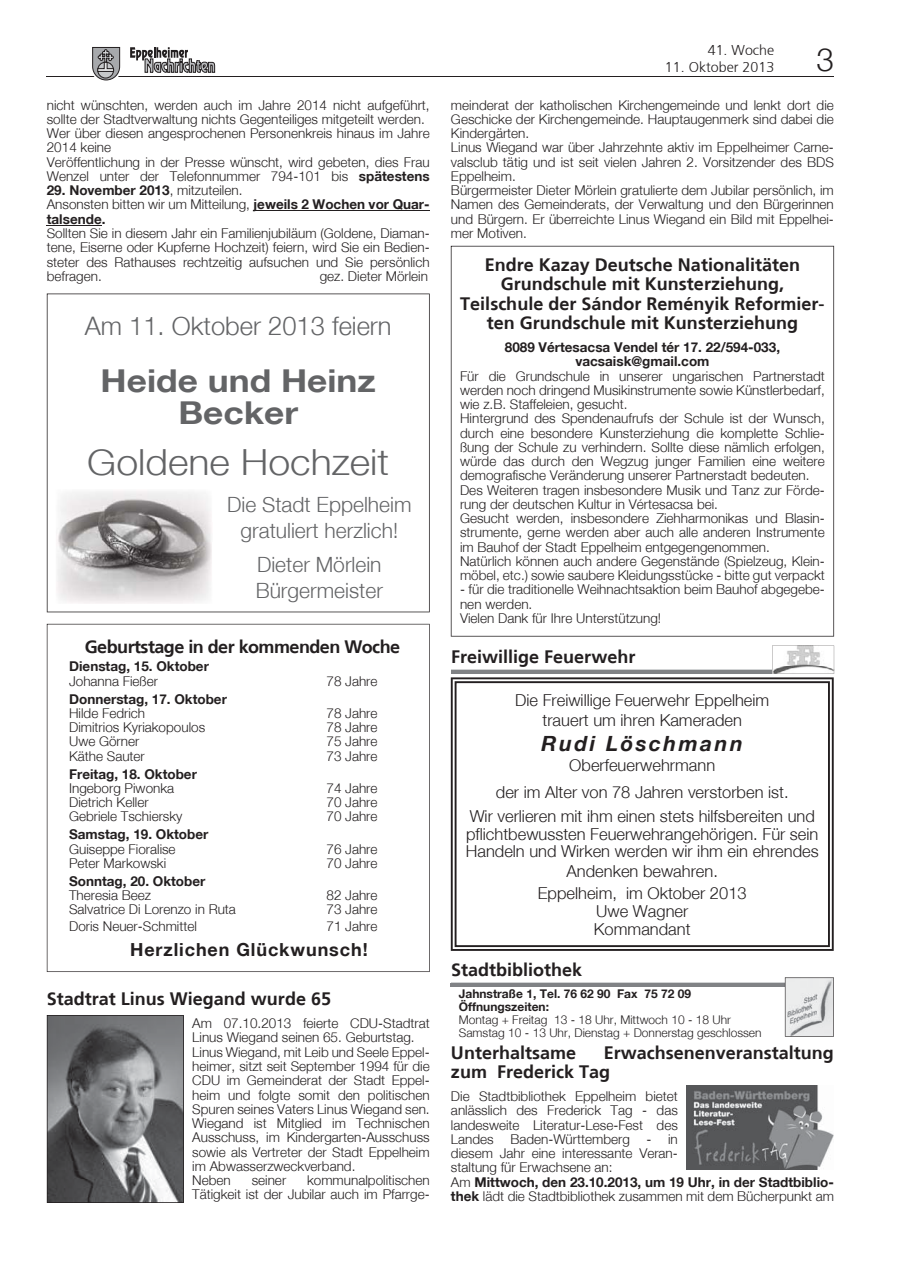
<style>
.page{position:relative;width:902px;height:1280px;background:#fff}
.page>*{position:absolute;margin:0;border:0;box-sizing:border-box;transform-origin:0 0}
.t1{font:300 36px "Helvetica Neue";color:#636466;scale:1.09 1}
.t2{font:700 31.5px/31.5px "Helvetica Neue";color:#636466;text-align:center;scale:1.12 1}
.t3{font:300 31.5px "Helvetica Neue";color:#231f20}
.t4{font:300 25.5px "Helvetica Neue";color:#636466}
.t5{font:300 21px/25.5px "Helvetica Neue";color:#636466;text-align:center}
.t6{font:italic 700 21px "Helvetica Neue";letter-spacing:.12em;color:#231f20}
.t7{font:700 18px/19.5px "Frutiger";color:#231f20;text-align:center}
.t8{font:700 18px "Frutiger";letter-spacing:-.03em;color:#231f20}
.t9{font:700 18px "Helvetica Neue";letter-spacing:.05em;color:#231f20}
.t10{font:300 16.5px/18px "Helvetica Neue";color:#231f20;text-align:center}
.t11{font:300 14.25px "Frutiger";color:#231f20}
.t12{font:300 13.5px/14.2px "Helvetica Neue";color:#231f20}
.t13{font:700 13.5px/14.2px "Helvetica Neue";color:#231f20}
.t14{font:300 12px/12.8px "Helvetica Neue";color:#231f20}
.t15{font:700 12px/12.8px "Helvetica Neue";color:#231f20}
.s1{font-weight:700}
.s2{font-weight:300}
</style>
<div class="page">
<hr style="left:47px;top:77px;width:786px;height:1px;background:#231f20">
<svg style="left:88px;top:47px;width:36px;height:34px"></svg>
<svg style="left:130px;top:47px;width:85px;height:25px"></svg>
<div style="left:193px;top:41px;width:56px;height:19px;background:#fff"></div>
<hr style="left:253px;top:210px;width:176px;height:1px;background:#231f20">
<hr style="left:47px;top:225px;width:55px;height:1px;background:#231f20">
<svg style="left:47px;top:293px;width:382px;height:319px"></svg>
<img style="left:56px;top:489px;width:156px;height:115px">
<img style="left:56px;top:512px;width:108px;height:1px">
<img style="left:56px;top:523px;width:156px;height:19px">
<img style="left:56px;top:572px;width:108px;height:1px">
<img style="left:56px;top:583px;width:156px;height:19px">
<svg style="left:47px;top:624px;width:382px;height:348px"></svg>
<svg style="left:47px;top:1015px;width:137px;height:188px;background:#717274"></svg>
<hr style="left:451px;top:982px;width:333px;height:4px;background:#d1d3d4">
<hr style="left:450px;top:983px;width:383px;height:3px;background:#808285">
<svg style="left:784px;top:977px;width:49px;height:59px;background:#d5d6d7"></svg>
<hr style="left:451px;top:669px;width:321px;height:4px;background:#d1d3d4">
<hr style="left:451px;top:670px;width:382px;height:3px;background:#808285">
<svg style="left:772px;top:645px;width:62px;height:29px"></svg>
<svg style="left:451px;top:246px;width:383px;height:391px"></svg>
<svg style="left:451px;top:677px;width:382px;height:274px"></svg>
<svg style="left:454px;top:681px;width:375px;height:266px"></svg>
<img style="left:686px;top:1085px;width:147px;height:85px">
<p class="t12" style="left:47px;top:98px;width:384px">nicht wünschten, werden auch im Jahre 2014 nicht aufgeführt, sollte der Stadtverwaltung nichts Gegenteiliges mitgeteilt werden.<br>Wer über diesen angesprochenen Personenkreis hinaus im Jahre 2014 keine<br>Veröffentlichung in der Presse wünscht, wird gebeten, dies Frau Wenzel unter der Telefonnummer 794-101 bis <span class="s1">spätestens</span></p>
<p class="t13" style="left:47px;top:184px;width:384px">29. November 2013<span class="s2">, mitzuteilen.<br>Ansonsten bitten wir um Mitteilung,</span> jeweils 2 Wochen vor Quar&shy;talsende.</p>
<p class="t12" style="left:47px;top:226px;width:384px;text-align:justify">Sollten Sie in diesem Jahr ein Familienjubiläum (Goldene, Diaman&shy;tene, Eiserne oder Kupferne Hochzeit) feiern, wird Sie ein Bedien&shy;steter des Rathauses rechtzeitig aufsuchen und Sie persönlich befragen.</p>
<p class="t12" style="left:319px;top:269px;width:110px">gez. Dieter Mörlein</p>
<h3 class="t4" style="left:85px;top:313px;width:308px">Am 11. Oktober 2013 feiern</h3>
<h2 class="t2" style="left:101px;top:366px;width:247px">Heide und Heinz<br>Becker</h2>
<h1 class="t1" style="left:87px;top:443px;width:278px">Goldene Hochzeit</h1>
<h3 class="t5" style="left:227px;top:492px;width:186px">Die Stadt Eppelheim gratuliert herzlich!</h3>
<h3 class="t5" style="left:256px;top:552px;width:129px;text-align:left">Dieter Mörlein<br>Bürgermeister</h3>
<h3 class="t8" style="left:85px;top:638px;width:317px">Geburtstage in der kommenden Woche</h3>
<p class="t13" style="left:69px;top:660px;width:141px">Dienstag, 15. Oktober</p>
<p class="t12" style="left:69px;top:674px;width:91px">Johanna Fießer</p>
<p class="t12" style="left:326px;top:674px;width:53px">78 Jahre</p>
<p class="t13" style="left:69px;top:692px;width:159px">Donnerstag, 17. Oktober</p>
<p class="t12" style="left:69px;top:706px;width:78px">Hilde Fedrich</p>
<p class="t12" style="left:326px;top:706px;width:53px">78 Jahre</p>
<p class="t12" style="left:69px;top:721px;width:137px">Dimitrios Kyriakopoulos</p>
<p class="t12" style="left:326px;top:721px;width:53px">78 Jahre</p>
<p class="t12" style="left:69px;top:735px;width:72px">Uwe Görner</p>
<p class="t12" style="left:326px;top:735px;width:53px">75 Jahre</p>
<p class="t12" style="left:69px;top:749px;width:77px">Käthe Sauter</p>
<p class="t12" style="left:326px;top:749px;width:53px">73 Jahre</p>
<p class="t13" style="left:69px;top:767px;width:129px">Freitag, 18. Oktober</p>
<p class="t12" style="left:69px;top:781px;width:107px">Ingeborg Piwonka</p>
<p class="t12" style="left:326px;top:781px;width:53px">74 Jahre</p>
<p class="t12" style="left:69px;top:796px;width:81px">Dietrich Keller</p>
<p class="t12" style="left:326px;top:796px;width:53px">70 Jahre</p>
<p class="t12" style="left:69px;top:810px;width:115px">Gebriele Tschiersky</p>
<p class="t12" style="left:326px;top:810px;width:53px">70 Jahre</p>
<p class="t13" style="left:69px;top:828px;width:141px">Samstag, 19. Oktober</p>
<p class="t12" style="left:69px;top:842px;width:108px">Guiseppe Fioralise</p>
<p class="t12" style="left:326px;top:842px;width:53px">76 Jahre</p>
<p class="t12" style="left:69px;top:856px;width:99px">Peter Markowski</p>
<p class="t12" style="left:326px;top:856px;width:53px">70 Jahre</p>
<p class="t13" style="left:69px;top:874px;width:138px">Sonntag, 20. Oktober</p>
<p class="t12" style="left:69px;top:889px;width:84px">Theresia Beez</p>
<p class="t12" style="left:326px;top:889px;width:53px">82 Jahre</p>
<p class="t12" style="left:69px;top:903px;width:168px">Salvatrice Di Lorenzo in Ruta</p>
<p class="t12" style="left:326px;top:903px;width:53px">73 Jahre</p>
<p class="t12" style="left:69px;top:919px;width:129px">Doris Neuer-Schmittel</p>
<p class="t12" style="left:326px;top:919px;width:53px">71 Jahre</p>
<h3 class="t9" style="left:130px;top:940px;width:239px">Herzlichen Glückwunsch!</h3>
<h3 class="t7" style="left:47px;top:990px;width:286px">Stadtrat Linus Wiegand wurde 65</h3>
<p class="t12" style="left:192px;top:1016px;width:239px">Am 07.10.2013 feierte CDU-Stadtrat Linus Wiegand seinen 65. Geburtstag.<br>Linus Wiegand, mit Leib und Seele Eppel&shy;heimer, sitzt seit September 1994 für die CDU im Gemeinderat der Stadt Eppel&shy;heim und folgte somit den politischen Spuren seines Vaters Linus Wiegand sen.<br>Wiegand ist Mitglied im Technischen Ausschuss, im Kindergarten-Ausschuss sowie als Vertreter der Stadt Eppelheim im Abwasserzweckverband.<br>Neben</p>
<p class="t12" style="left:192px;top:1173px;width:239px;text-align:right">kommunalpolitischen<br>Tätigkeit ist der Jubilar auch im Pfarrge-</p>
<p class="t12" style="left:252px;top:1173px;width:36px">seiner</p>
<p class="t11" style="left:707px;top:43px;width:68px">41. Woche</p>
<p class="t11" style="left:665px;top:60px;width:111px">11. Oktober 2013</p>
<h2 class="t3" style="left:816px;top:43px;width:19px">3</h2>
<p class="t12" style="left:451px;top:98px;width:384px">meinderat der katholischen Kirchengemeinde und lenkt dort die Geschicke der Kirchengemeinde. Hauptaugenmerk sind dabei die Kindergärten.<br>Linus Wiegand war über Jahrzehnte aktiv im Eppelheimer Carne&shy;valsclub tätig und ist seit vielen Jahren 2. Vorsitzender des BDS Eppelheim.<br>Bürgermeister Dieter Mörlein gratulierte dem Jubilar persönlich, im Namen des Gemeinderats, der Verwaltung und den Bürgerinnen und Bürgern. Er überreichte Linus Wiegand ein Bild mit Eppelhei&shy;mer Motiven.</p>
<h3 class="t7" style="left:460px;top:255px;width:366px">Endre Kazay Deutsche Nationalitäten Grundschule mit Kunsterziehung, Teilschule der Sándor Reményik Reformier&shy;ten Grundschule mit Kunsterziehung</h3>
<p class="t13" style="left:504px;top:340px;width:277px;text-align:center">8089 Vértesacsa Vendel tér 17. 22/594-033, vacsaisk@gmail.com</p>
<p class="t12" style="left:460px;top:369px;width:366px">Für die Grundschule in unserer ungarischen Partnerstadt werden noch dringend Musikinstrumente sowie Künstlerbedarf, wie z.B. Staffeleien, gesucht.<br>Hintergrund des Spendenaufrufs der Schule ist der Wunsch, durch eine besondere Kunsterziehung die komplette Schlie&shy;ßung der Schule zu verhindern. Sollte diese nämlich erfolgen, würde das durch den Wegzug junger Familien eine weitere demografische Veränderung unserer Partnerstadt bedeuten.<br>Des Weiteren tragen insbesondere Musik und Tanz zur Förde&shy;rung der deutschen Kultur in Vértesacsa bei.<br>Gesucht werden, insbesondere Ziehharmonikas und Blasin&shy;strumente, gerne werden aber auch alle anderen Instrumente im Bauhof der Stadt Eppelheim entgegengenommen.<br>Natürlich können auch andere Gegenstände (Spielzeug, Klein&shy;möbel, etc.) sowie saubere Kleidungsstücke - bitte gut verpackt</p>
<p class="t12" style="left:460px;top:583px;width:366px">- für die traditionelle Weihnachtsaktion beim Bauhof abgegebe&shy;nen werden.<br>Vielen Dank für Ihre Unterstützung!</p>
<h3 class="t7" style="left:451px;top:647px;width:186px">Freiwillige Feuerwehr</h3>
<p class="t10" style="left:515px;top:691px;width:255px;line-height:19.5px">Die Freiwillige Feuerwehr Eppelheim trauert um ihren Kameraden</p>
<h3 class="t6" style="left:541px;top:733px;width:203px">Rudi Löschmann</h3>
<p class="t10" style="left:496px;top:752px;width:294px;line-height:27px">Oberfeuerwehrmann<br>der im Alter von 78 Jahren verstorben ist.</p>
<p class="t10" style="left:466px;top:807px;width:354px;text-align:left">Wir verlieren mit ihm einen stets hilfsbereiten und pflichtbewussten Feuerwehrangehörigen. Für sein<br>Handeln und Wirken werden wir ihm ein ehrendes</p>
<p class="t10" style="left:537px;top:860px;width:210px;line-height:22.5px">Andenken bewahren.<br>Eppelheim, im Oktober 2013</p>
<p class="t10" style="left:594px;top:903px;width:98px;text-align:left">Uwe Wagner<br>Kommandant</p>
<h3 class="t7" style="left:451px;top:960px;width:133px">Stadtbibliothek</h3>
<p class="t15" style="left:459px;top:988px;width:234px">Jahnstraße 1, Tel. 76 62 90 Fax 75 72 09<br>Öffnungszeiten:</p>
<p class="t14" style="left:459px;top:1013px;width:304px">Montag + Freitag 13 - 18 Uhr, Mittwoch 10 - 18 Uhr<br>Samstag 10 - 13 Uhr, Dienstag + Donnerstag geschlossen</p>
<h3 class="t7" style="left:451px;top:1043px;width:384px;text-align:left;text-indent:153px">Erwachsenenveranstaltung zum Frederick Tag</h3>
<p class="t12" style="left:451px;top:1089px;width:384px">Die Stadtbibliothek Eppelheim bietet<br>anlässlich des Frederick Tag - das<br>landesweite Literatur-Lese-Fest des<br>Landes Baden-Württemberg - in<br>diesem Jahr eine interessante Veran-<br>staltung für Erwachsene an:<br>Am <span class="s1">Mittwoch, den 23.10.2013, um 19 Uhr, in der Stadtbiblio&shy;thek</span> lädt die Stadtbibliothek zusammen mit dem Bücherpunkt am</p>
<h3 class="t7" style="left:451px;top:1043px;width:127px">Unterhaltsame</h3>
</div>
